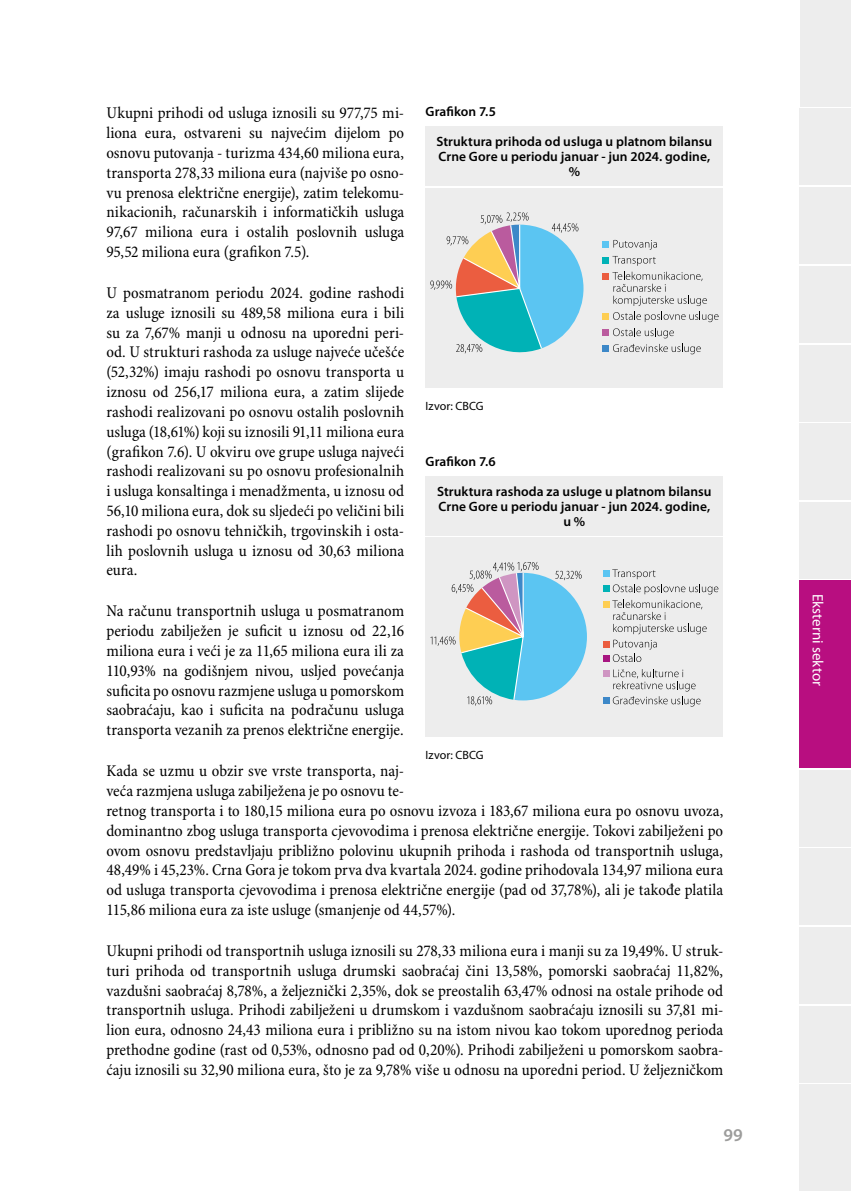
<style>
.page{position:relative;width:851px;height:1191px;background:#fff}
.page>*{position:absolute;margin:0;border:0;box-sizing:border-box;transform-origin:0 0}
.t1{font:600 18px "Myriad Pro";color:#9d9d9c}
.t2{font:condensed 16.5px/19.8px "Minion Pro";color:#000;text-align:justify}
.t3{font:15px "Myriad Pro";letter-spacing:.005em;color:#fff}
.t4{font:600 13.5px/15px "Myriad Pro";letter-spacing:.005em;color:#000;text-align:center}
.t5{font:12px "Myriad Pro";letter-spacing:.005em;color:#000}
</style>
<div class="page">
<div style="left:799px;top:0;width:51px;height:106px;background:#ededed"></div>
<div style="left:799px;top:1084px;width:51px;height:107px;background:#ededed"></div>
<div style="left:799px;top:927px;width:51px;height:76px;background:#ededed"></div>
<div style="left:799px;top:1006px;width:51px;height:76px;background:#ededed"></div>
<div style="left:799px;top:848px;width:51px;height:77px;background:#ededed"></div>
<div style="left:799px;top:770px;width:51px;height:76px;background:#ededed"></div>
<div style="left:799px;top:502px;width:51px;height:76px;background:#ededed"></div>
<div style="left:799px;top:423px;width:51px;height:77px;background:#ededed"></div>
<div style="left:799px;top:345px;width:51px;height:76px;background:#ededed"></div>
<div style="left:799px;top:266px;width:51px;height:76px;background:#ededed"></div>
<div style="left:799px;top:187px;width:51px;height:77px;background:#ededed"></div>
<div style="left:799px;top:108px;width:51px;height:77px;background:#ededed"></div>
<div style="left:799px;top:581px;width:51px;height:187px;background:#b80e80"></div>
<div style="left:425px;top:188px;width:298px;height:200px;background:#ededed"></div>
<div style="left:425px;top:537px;width:298px;height:200px;background:#ededed"></div>
<div style="left:425px;top:126px;width:298px;height:60px;background:#ededed"></div>
<div style="left:425px;top:476px;width:298px;height:59px;background:#ededed"></div>
<div style="left:602px;top:241px;width:7px;height:6px;background:#5bc5f2"></div>
<svg style="left:613px;top:240px;width:44px;height:10px"></svg>
<div style="left:602px;top:257px;width:7px;height:6px;background:#00b2b6"></div>
<svg style="left:612px;top:256px;width:43px;height:10px"></svg>
<div style="left:602px;top:273px;width:7px;height:6px;background:#eb5d40"></div>
<svg style="left:612px;top:272px;width:94px;height:34px"></svg>
<div style="left:602px;top:330px;width:7px;height:6px;background:#ba5b9e"></div>
<svg style="left:613px;top:312px;width:105px;height:10px"></svg>
<div style="left:602px;top:313px;width:7px;height:7px;background:#fece53"></div>
<svg style="left:613px;top:344px;width:87px;height:10px"></svg>
<div style="left:602px;top:345px;width:7px;height:7px;background:#3d88c8"></div>
<svg style="left:613px;top:328px;width:60px;height:10px"></svg>
<svg style="left:430px;top:212px;width:153px;height:142px"></svg>
<div style="left:603px;top:670px;width:6px;height:7px;background:#cf95c2"></div>
<div style="left:603px;top:570px;width:6px;height:7px;background:#5bc5f2"></div>
<div style="left:603px;top:585px;width:6px;height:7px;background:#00b2b6"></div>
<svg style="left:612px;top:569px;width:106px;height:25px"></svg>
<svg style="left:603px;top:600px;width:103px;height:62px"></svg>
<div style="left:603px;top:697px;width:6px;height:7px;background:#3d88c8"></div>
<svg style="left:612px;top:669px;width:88px;height:37px"></svg>
<svg style="left:430px;top:562px;width:157px;height:143px"></svg>
<p class="t4" style="left:425px;top:104px;width:72px">Grafikon 7.5</p>
<p class="t2" style="left:106px;top:104px;width:299px">Ukupni prihodi od usluga iznosili su 977,75 mi&shy;liona eura, ostvareni su najvećim dijelom po osnovu putovanja - turizma 434,60 miliona eura, transporta 278,33 miliona eura (najviše po osno&shy;vu prenosa električne energije), zatim telekomu&shy;nikacionih, računarskih i informatičkih usluga 97,67 miliona eura i ostalih poslovnih usluga 95,52 miliona eura (grafikon 7.5).</p>
<p class="t2" style="left:106px;top:283px;width:299px">U posmatranom periodu 2024. godine rashodi za usluge iznosili su 489,58 miliona eura i bili su za 7,67% manji u odnosu na uporedni peri&shy;od. U strukturi rashoda za usluge najveće učešće (52,32%) imaju rashodi po osnovu transporta u iznosu od 256,17 miliona eura, a zatim slijede rashodi realizovani po osnovu ostalih poslovnih usluga (18,61%) koji su iznosili 91,11 miliona eura (grafikon 7.6). U okviru ove grupe usluga najveći rashodi realizovani su po osnovu profesionalnih i usluga konsaltinga i menadžmenta, u iznosu od 56,10 miliona eura, dok su sljedeći po veličini bili rashodi po osnovu tehničkih, trgovinskih i osta&shy;lih poslovnih usluga u iznosu od 30,63 miliona eura.</p>
<p class="t2" style="left:106px;top:602px;width:299px">Na računu transportnih usluga u posmatranom periodu zabilježen je suficit u iznosu od 22,16 miliona eura i veći je za 11,65 miliona eura ili za 110,93% na godišnjem nivou, usljed povećanja suficita po osnovu razmjene usluga u pomorskom saobraćaju, kao i suficita na podračunu usluga transporta vezanih za prenos električne energije.</p>
<p class="t2" style="left:106px;top:762px;width:618px;text-align:left">Kada se uzmu u obzir sve vrste transporta, naj-<br>veća razmjena usluga zabilježena je po osnovu te-<br>retnog transporta i to 180,15 miliona eura po osnovu izvoza i 183,67 miliona eura po osnovu uvoza, dominantno zbog usluga transporta cjevovodima i prenosa električne energije. Tokovi zabilježeni po ovom osnovu predstavljaju približno polovinu ukupnih prihoda i rashoda od transportnih usluga, 48,49% i 45,23%. Crna Gora je tokom prva dva kvartala 2024. godine prihodovala 134,97 miliona eura od usluga transporta cjevovodima i prenosa električne energije (pad od 37,78%), ali je takođe platila 115,86 miliona eura za iste usluge (smanjenje od 44,57%).</p>
<p class="t2" style="left:106px;top:941px;width:618px">Ukupni prihodi od transportnih usluga iznosili su 278,33 miliona eura i manji su za 19,49%. U struk&shy;turi prihoda od transportnih usluga drumski saobraćaj čini 13,58%, pomorski saobraćaj 11,82%, vazdušni saobraćaj 8,78%, a željeznički 2,35%, dok se preostalih 63,47% odnosi na ostale prihode od transportnih usluga. Prihodi zabilježeni u drumskom i vazdušnom saobraćaju iznosili su 37,81 mi&shy;lion eura, odnosno 24,43 miliona eura i približno su na istom nivou kao tokom uporednog perioda prethodne godine (rast od 0,53%, odnosno pad od 0,20%). Prihodi zabilježeni u pomorskom saobra&shy;ćaju iznosili su 32,90 miliona eura, što je za 9,78% više u odnosu na uporedni period. U željezničkom</p>
<p class="t4" style="left:436px;top:134px;width:277px">Struktura prihoda od usluga u platnom bilansu<br>Crne Gore u periodu januar - jun 2024. godine, %</p>
<p class="t5" style="left:425px;top:398px;width:60px">Izvor: CBCG</p>
<p class="t4" style="left:425px;top:453px;width:72px">Grafikon 7.6</p>
<p class="t4" style="left:437px;top:483px;width:276px">Struktura rashoda za usluge u platnom bilansu<br>Crne Gore u periodu januar - jun 2024. godine, u %</p>
<p class="t5" style="left:425px;top:747px;width:60px">Izvor: CBCG</p>
<p class="t1" style="left:723px;top:1123px;width:21px">99</p>
<p class="t3" style="left:826px;top:593px;width:94px;rotate:90deg">Eksterni sektor</p>
</div>
